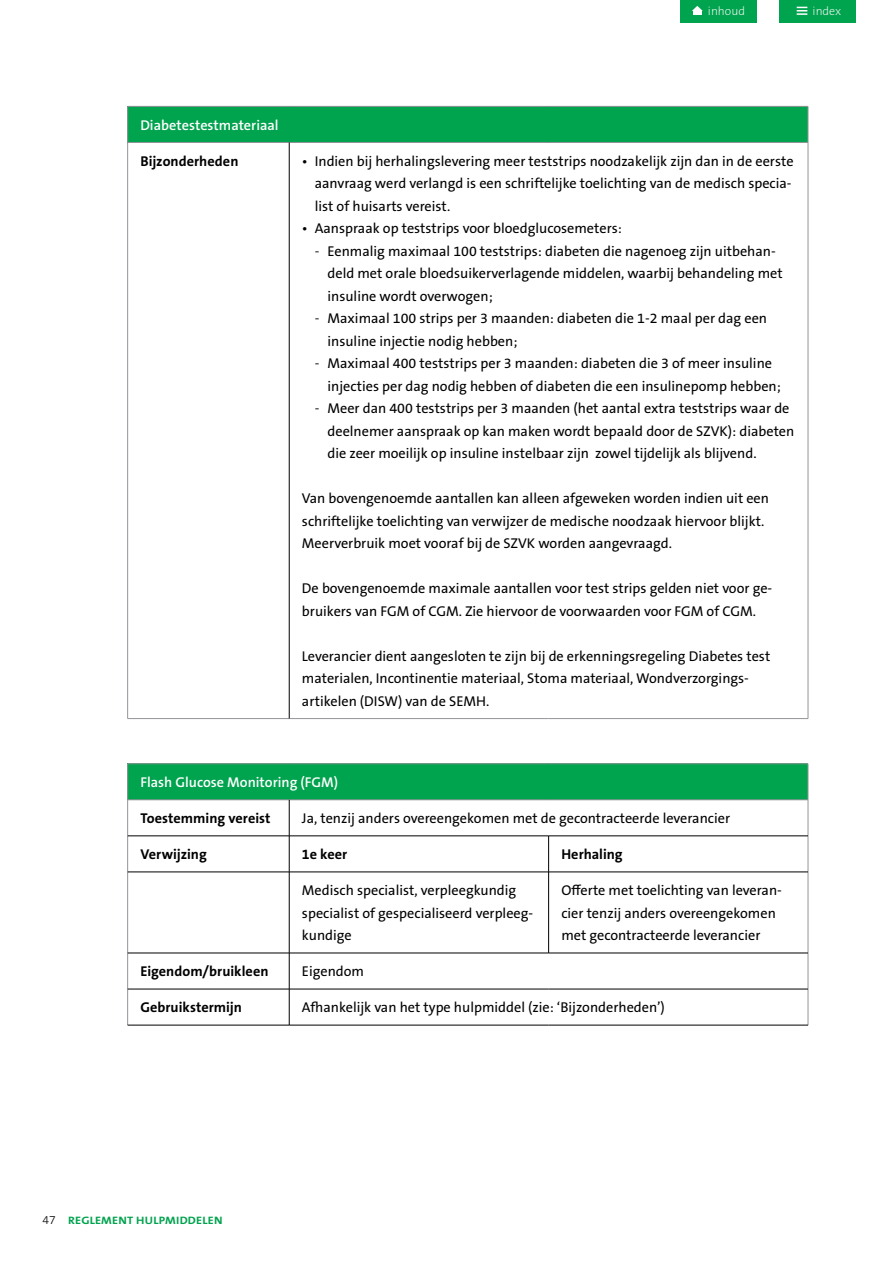
<style>
.page{position:relative;width:893px;height:1263px;background:#fff}
.page>*{position:absolute;margin:0;border:0;box-sizing:border-box;transform-origin:0 0}
.HM_-_TABEL_PLAT{font:14.25px/22.5px "The Sans B W5 Plain";color:#000}
.HM_-_TABEL_OPSOM_NA_OPSOM_STREEP{font:14.25px/22.5px "The Sans B W5 Plain";color:#000}
.HM_-_TABEL_OPSOM_PUNT{font:14.25px/22.5px "The Sans B W5 Plain";color:#000}
.HM_-_TABELTITELS{font:700 14.25px "The Sans B W7";color:#000}
.HM_-_TABELKOP{font:600 14.25px "The Sans B W6";color:#fff}
.t1{font:200 12px "The Sans B W2";color:#fff}
.t2{font:700 10.8px "The Sans B W7";letter-spacing:.015em;color:#00a34e;scale:1.13 1}
.s1{font-family:"The Sans B W4";font-weight:300}
.s2{font-family:"The Sans B W3";font-weight:300;font-size:12px;color:#000}
</style>
<div class="page">
<div style="left:680px;top:0;width:76px;height:23px;background:#00a34e"></div>
<svg style="left:692px;top:6px;width:11px;height:5px"></svg>
<div style="left:693px;top:10px;width:8px;height:5px;background:#fff"></div>
<div style="left:780px;top:0;width:76px;height:23px;background:#00a34e"></div>
<svg style="left:797px;top:7px;width:10px;height:8px"></svg>
<div style="left:128px;top:106px;width:680px;height:36px;background:#00a34e"></div>
<hr style="left:128px;top:106px;width:161px;height:1px;background:#939598">
<hr style="left:127px;top:106px;width:1px;height:36px;background:#939598">
<hr style="left:289px;top:106px;width:260px;height:1px;background:#939598">
<hr style="left:549px;top:106px;width:259px;height:1px;background:#939598">
<hr style="left:808px;top:106px;width:1px;height:36px;background:#939598">
<hr style="left:128px;top:142px;width:161px;height:1px;background:#939598">
<hr style="left:127px;top:143px;width:1px;height:575px;background:#939598">
<hr style="left:289px;top:142px;width:260px;height:1px;background:#939598">
<hr style="left:549px;top:142px;width:259px;height:1px;background:#939598">
<hr style="left:808px;top:143px;width:1px;height:575px;background:#939598">
<hr style="left:128px;top:718px;width:161px;height:1px;background:#939598">
<hr style="left:289px;top:718px;width:260px;height:1px;background:#939598">
<hr style="left:549px;top:718px;width:259px;height:1px;background:#939598">
<hr style="left:289px;top:143px;width:1px;height:575px;background:#000">
<div style="left:128px;top:764px;width:680px;height:36px;background:#00a34e"></div>
<hr style="left:128px;top:763px;width:161px;height:1px;background:#939598">
<hr style="left:127px;top:764px;width:1px;height:36px;background:#939598">
<hr style="left:289px;top:763px;width:260px;height:1px;background:#939598">
<hr style="left:549px;top:763px;width:259px;height:1px;background:#939598">
<hr style="left:808px;top:764px;width:1px;height:36px;background:#939598">
<hr style="left:128px;top:799px;width:161px;height:1px;background:#939598">
<hr style="left:127px;top:800px;width:1px;height:36px;background:#939598">
<hr style="left:289px;top:799px;width:260px;height:1px;background:#939598">
<hr style="left:549px;top:799px;width:259px;height:1px;background:#939598">
<hr style="left:808px;top:800px;width:1px;height:36px;background:#939598">
<hr style="left:127px;top:836px;width:1px;height:36px;background:#939598">
<hr style="left:808px;top:836px;width:1px;height:36px;background:#939598">
<hr style="left:127px;top:872px;width:1px;height:81px;background:#939598">
<hr style="left:808px;top:872px;width:1px;height:81px;background:#939598">
<hr style="left:127px;top:953px;width:1px;height:36px;background:#939598">
<hr style="left:808px;top:953px;width:1px;height:36px;background:#939598">
<hr style="left:127px;top:989px;width:1px;height:36px;background:#939598">
<hr style="left:808px;top:989px;width:1px;height:36px;background:#939598">
<hr style="left:289px;top:800px;width:1px;height:36px;background:#000">
<hr style="left:128px;top:835px;width:161px;height:1px;background:#000">
<hr style="left:289px;top:835px;width:260px;height:1px;background:#000">
<hr style="left:289px;top:836px;width:1px;height:36px;background:#000">
<hr style="left:549px;top:835px;width:259px;height:1px;background:#000">
<hr style="left:548px;top:836px;width:1px;height:36px;background:#000">
<hr style="left:128px;top:872px;width:161px;height:1px;background:#000">
<hr style="left:289px;top:872px;width:260px;height:1px;background:#000">
<hr style="left:289px;top:872px;width:1px;height:81px;background:#000">
<hr style="left:549px;top:872px;width:259px;height:1px;background:#000">
<hr style="left:548px;top:872px;width:1px;height:81px;background:#000">
<hr style="left:128px;top:953px;width:161px;height:1px;background:#000">
<hr style="left:289px;top:953px;width:260px;height:1px;background:#000">
<hr style="left:289px;top:953px;width:1px;height:36px;background:#000">
<hr style="left:549px;top:953px;width:259px;height:1px;background:#000">
<hr style="left:128px;top:989px;width:161px;height:1px;background:#000">
<hr style="left:289px;top:989px;width:260px;height:1px;background:#000">
<hr style="left:289px;top:989px;width:1px;height:36px;background:#000">
<hr style="left:549px;top:989px;width:259px;height:1px;background:#000">
<hr style="left:128px;top:1025px;width:161px;height:1px;background:#000">
<hr style="left:289px;top:1025px;width:260px;height:1px;background:#000">
<hr style="left:549px;top:1025px;width:259px;height:1px;background:#000">
<p class="t1" style="left:708px;top:3px;width:39px">inhoud</p>
<p class="t1" style="left:813px;top:3px;width:30px">index</p>
<p class="HM_-_TABELKOP" style="left:140px;top:116px;width:140px">Diabetestestmateriaal</p>
<p class="HM_-_TABELTITELS" style="left:140px;top:152px;width:100px">Bijzonderheden</p>
<p class="HM_-_TABEL_OPSOM_PUNT" style="left:315px;top:150px;width:480px;text-indent:-13px">• Indien bij herhalingslevering meer teststrips noodzakelijk zijn dan in de eerste aanvraag werd verlangd is een schriftelijke toelichting van de medisch specia&shy;list of huisarts vereist.</p>
<p class="HM_-_TABEL_OPSOM_PUNT" style="left:302px;top:217px;width:321px">• Aanspraak op teststrips voor bloedglucosemeters:</p>
<p class="HM_-_TABEL_OPSOM_NA_OPSOM_STREEP" style="left:327px;top:240px;width:457px;text-indent:-13px"><span class="s1">-</span> Eenmalig maximaal 100 teststrips: diabeten die nagenoeg zijn uitbehan&shy;deld met orale bloedsuikerverlagende middelen, waarbij behandeling met insuline wordt overwogen;</p>
<p class="HM_-_TABEL_OPSOM_NA_OPSOM_STREEP" style="left:327px;top:307px;width:441px;text-indent:-13px"><span class="s1">-</span> Maximaal 100 strips per 3 maanden: diabeten die 1-2 maal per dag een insuline injectie nodig hebben;</p>
<p class="HM_-_TABEL_OPSOM_NA_OPSOM_STREEP" style="left:327px;top:352px;width:455px;text-indent:-13px"><span class="s1">-</span> Maximaal 400 teststrips per 3 maanden: diabeten die 3 of meer insuline injecties per dag nodig hebben of diabeten die een insulinepomp hebben;</p>
<p class="HM_-_TABEL_OPSOM_NA_OPSOM_STREEP" style="left:327px;top:397px;width:468px;text-indent:-13px"><span class="s1">-</span> Meer dan 400 teststrips per 3 maanden (het aantal extra teststrips waar de deelnemer aanspraak op kan maken wordt bepaald door de SZVK): diabeten die zeer moeilijk op insuline instelbaar zijn zowel tijdelijk als blijvend.</p>
<p class="HM_-_TABEL_PLAT" style="left:302px;top:487px;width:469px">Van bovengenoemde aantallen kan alleen afgeweken worden indien uit een schriftelijke toelichting van verwijzer de medische noodzaak hiervoor blijkt.<br>Meerverbruik moet vooraf bij de SZVK worden aangevraagd.</p>
<p class="HM_-_TABEL_PLAT" style="left:302px;top:577px;width:472px">De bovengenoemde maximale aantallen voor test strips gelden niet voor ge&shy;bruikers van FGM of CGM. Zie hiervoor de voorwaarden voor FGM of CGM.</p>
<p class="HM_-_TABEL_PLAT" style="left:302px;top:645px;width:470px">Leverancier dient aangesloten te zijn bij de erkenningsregeling Diabetes test materialen, Incontinentie materiaal, Stoma materiaal, Wondverzorgings&shy;artikelen (DISW) van de SEMH.</p>
<p class="HM_-_TABELKOP" style="left:140px;top:773px;width:199px">Flash Glucose Monitoring (FGM)</p>
<p class="HM_-_TABELTITELS" style="left:140px;top:809px;width:132px">Toestemming vereist</p>
<p class="HM_-_TABEL_PLAT" style="left:302px;top:807px;width:430px">Ja, tenzij anders overeengekomen met de gecontracteerde leverancier</p>
<p class="HM_-_TABELTITELS" style="left:140px;top:845px;width:68px">Verwijzing</p>
<p class="HM_-_TABELTITELS" style="left:302px;top:845px;width:47px">1e keer</p>
<p class="HM_-_TABELTITELS" style="left:561px;top:845px;width:63px">Herhaling</p>
<p class="HM_-_TABEL_PLAT" style="left:302px;top:879px;width:216px">Medisch specialist, verpleegkundig</p>
<p class="HM_-_TABEL_PLAT" style="left:302px;top:902px;width:233px">specialist of gespecialiseerd verpleeg&shy;kundige</p>
<p class="HM_-_TABEL_PLAT" style="left:561px;top:879px;width:222px">Offerte met toelichting van leveran&shy;cier tenzij anders overeengekomen met gecontracteerde leverancier</p>
<p class="HM_-_TABELTITELS" style="left:140px;top:962px;width:130px">Eigendom/bruikleen</p>
<p class="HM_-_TABEL_PLAT" style="left:302px;top:960px;width:64px">Eigendom</p>
<p class="HM_-_TABELTITELS" style="left:140px;top:998px;width:103px">Gebruikstermijn</p>
<p class="HM_-_TABEL_PLAT" style="left:302px;top:996px;width:364px">Afhankelijk van het type hulpmiddel (zie: ‘Bijzonderheden’)</p>
<p class="t2" style="left:43px;top:1213px;width:161px"><span class="s2">47</span> REGLEMENT HULPMIDDELEN</p>
</div>
